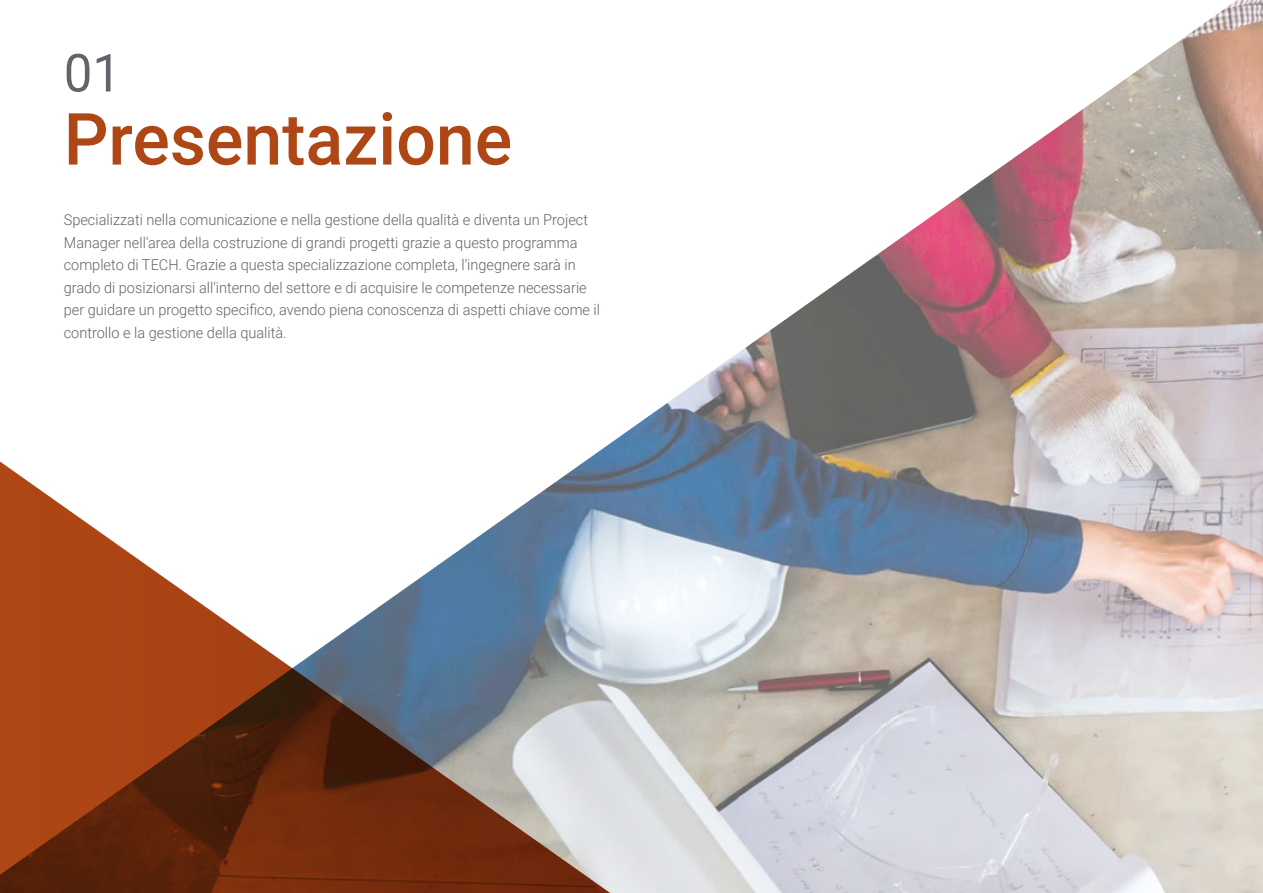
<style>
.page{position:relative;width:1263px;height:893px;background:#fff}
.page>*{position:absolute;margin:0;border:0;box-sizing:border-box;transform-origin:0 0}
.t1{font:500 72px "Roboto";color:#ae4615}
.t2{font:52.5px "Roboto";color:#61646a}
.t3{font:300 15px/22.5px "Roboto";color:#61646a}
</style>
<div class="page">
<img style="left:606px;top:0;width:657px;height:893px">
<svg style="left:0;top:446px;width:640px;height:447px"></svg>
<h2 class="t2" style="left:64px;top:36px;width:59px">01</h2>
<h1 class="t1" style="left:64px;top:89px;width:450px">Presentazione</h1>
<p class="t3" style="left:64px;top:208px;width:538px">Specializzati nella comunicazione e nella gestione della qualità e diventa un Project Manager nell'area della costruzione di grandi progetti grazie a questo programma completo di TECH. Grazie a questa specializzazione completa, l'ingegnere sarà in grado di posizionarsi all'interno del settore e di acquisire le competenze necessarie per guidare un progetto specifico, avendo piena conoscenza di aspetti chiave come il controllo e la gestione della qualità.</p>
</div>
